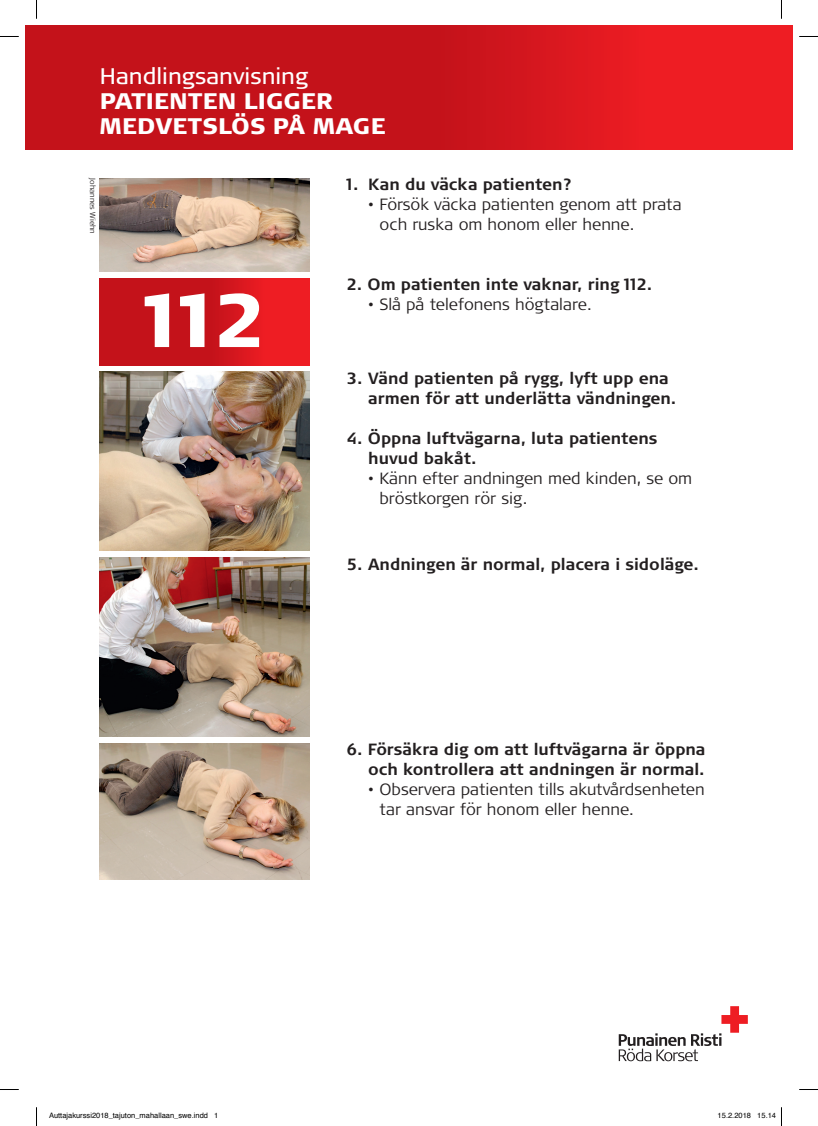
<style>
.page{position:relative;width:818px;height:1126px;background:#fff}
.page>*{position:absolute;margin:0;border:0;box-sizing:border-box;transform-origin:0 0}
.t1{font:900 75px "Signa OT";color:#fff}
.t2{font:900 22.5px/25px "Signa OT";letter-spacing:.01em;color:#fff}
.t3{font:22.5px "Signa OT";color:#fff}
.t4{font:700 16.25px/20px "Signa OT";color:#231f20}
.t5{font:300 16.25px/20px "Signa OT";color:#231f20}
.t6{font:7.5px "Helvetica";color:#000}
.t7{font:300 7.5px "Signa OT";color:#231f20}
</style>
<div class="page">
<svg style="left:26px;top:26px;width:765px;height:124px;background:#d1151d"></svg>
<img style="left:100px;top:178px;width:209px;height:93px">
<img style="left:100px;top:372px;width:209px;height:178px">
<img style="left:100px;top:557px;width:209px;height:179px">
<img style="left:100px;top:743px;width:209px;height:136px">
<svg style="left:100px;top:278px;width:209px;height:87px;background:#d1151d"></svg>
<svg style="left:618px;top:1006px;width:129px;height:55px"></svg>
<svg style="left:0;top:36px;width:19px;height:1px"></svg>
<svg style="left:799px;top:36px;width:18px;height:1px"></svg>
<svg style="left:0;top:1089px;width:19px;height:1px"></svg>
<svg style="left:799px;top:1089px;width:18px;height:1px"></svg>
<svg style="left:36px;top:0;width:1px;height:19px"></svg>
<svg style="left:36px;top:1107px;width:1px;height:18px"></svg>
<h2 class="t3" style="left:100px;top:62px;width:210px">Handlingsanvisning</h2>
<h2 class="t2" style="left:100px;top:88px;width:287px">PATIENTEN LIGGER<br>MEDVETSLÖS PÅ MAGE</h2>
<p class="t7" style="left:97px;top:178px;width:57px;rotate:90deg">Johannes Wiehn</p>
<h1 class="t1" style="left:144px;top:277px;width:122px">112</h1>
<p class="t4" style="left:347px;top:174px;width:226px">1. Kan du väcka patienten?</p>
<p class="t5" style="left:379px;top:194px;width:304px;text-indent:-11px">• Försök väcka patienten genom att prata och ruska om honom eller henne.</p>
<p class="t4" style="left:347px;top:274px;width:307px">2. Om patienten inte vaknar, ring 112.</p>
<p class="t5" style="left:368px;top:294px;width:225px">• Slå på telefonens högtalare.</p>
<p class="t4" style="left:368px;top:368px;width:309px;text-indent:-21px">3. Vänd patienten på rygg, lyft upp ena armen för att underlätta vändningen.</p>
<p class="t4" style="left:368px;top:428px;width:291px;text-indent:-21px">4. Öppna luftvägarna, luta patientens huvud bakåt.</p>
<p class="t5" style="left:379px;top:468px;width:314px;text-indent:-11px">• Känn efter andningen med kinden, se om bröstkorgen rör sig.</p>
<p class="t4" style="left:347px;top:554px;width:353px">5. Andningen är normal, placera i sidoläge.</p>
<p class="t4" style="left:347px;top:739px;width:360px;text-align:right">6. Försäkra dig om att luftvägarna är öppna och kontrollera att andningen är normal.</p>
<p class="t5" style="left:379px;top:779px;width:326px;text-indent:-11px">• Observera patienten tills akutvårdsenheten tar ansvar för honom eller henne.</p>
<p class="t6" style="left:49px;top:1109px;width:171px">Auttajakurssi2018_tajuton_mahallaan_swe.indd 1</p>
<p class="t6" style="left:717px;top:1109px;width:60px">15.2.2018 15.14</p>
</div>
